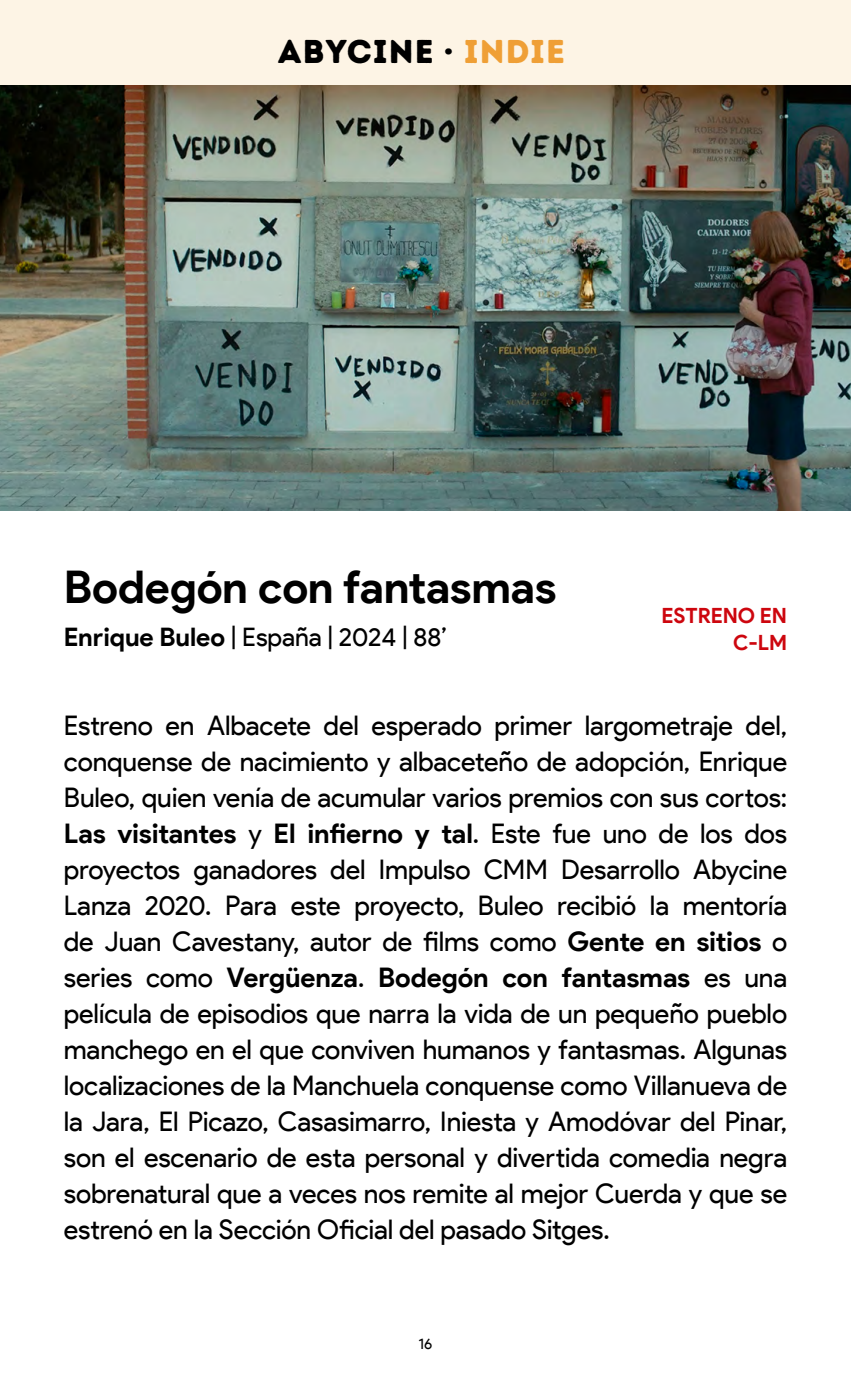
<style>
.page{position:relative;width:851px;height:1378px;background:#fff}
.page>*{position:absolute;margin:0;border:0;box-sizing:border-box;transform-origin:0 0}
.t1{font:700 45px "Product Sans";letter-spacing:-.005em;color:#000}
.t2{font:33px "Intro Rust Base";letter-spacing:.03em;color:#000}
.t3{font:27px/36px "Product Sans";letter-spacing:-.005em;color:#000;text-align:justify}
.t4{font:25.5px "Product Sans";color:#000}
.t5{font:700 21px/27px "Product Sans";color:#cd060e;text-align:right}
.t6{font:15px "Product Sans";color:#000}
.s1{color:#ef9f36}
.s2{font-weight:700}
</style>
<div class="page">
<img style="left:0;top:85px;width:850px;height:425px">
<div style="left:0;top:0;width:850px;height:85px;background:#fdf4e5"></div>
<p class="t2" style="left:278px;top:30px;width:289px">ABYCINE · <span class="s1">INDIE</span></p>
<h1 class="t1" style="left:64px;top:559px;width:494px">Bodegón con fantasmas</h1>
<p class="t4" style="left:64px;top:621px;width:385px"><span class="s2">Enrique Buleo</span> | España | 2024 | 88’</p>
<p class="t5" style="left:661px;top:602px;width:127px">ESTRENO EN<br>C-LM</p>
<p class="t3" style="left:64px;top:707px;width:724px">Estreno en Albacete del esperado primer largometraje del, conquense de nacimiento y albaceteño de adopción, Enrique Buleo, quien venía de acumular varios premios con sus cortos:<br><span class="s2">Las visitantes</span> y <span class="s2">El infierno y tal</span>. Este fue uno de los dos proyectos ganadores del Impulso CMM Desarrollo Abycine Lanza 2020. Para este proyecto, Buleo recibió la mentoría de Juan Cavestany, autor de films como <span class="s2">Gente en sitios</span> o series como <span class="s2">Vergüenza</span>. <span class="s2">Bodegón con fantasmas</span> es una película de episodios que narra la vida de un pequeño pueblo manchego en el que conviven humanos y fantasmas. Algunas localizaciones de la Manchuela conquense como Villanueva de la Jara, El Picazo, Casasimarro, Iniesta y Amodóvar del Pinar, son el escenario de esta personal y divertida comedia negra sobrenatural que a veces nos remite al mejor Cuerda y que se estrenó en la Sección Oficial del pasado Sitges.</p>
<p class="t6" style="left:418px;top:1334px;width:16px">16</p>
</div>
